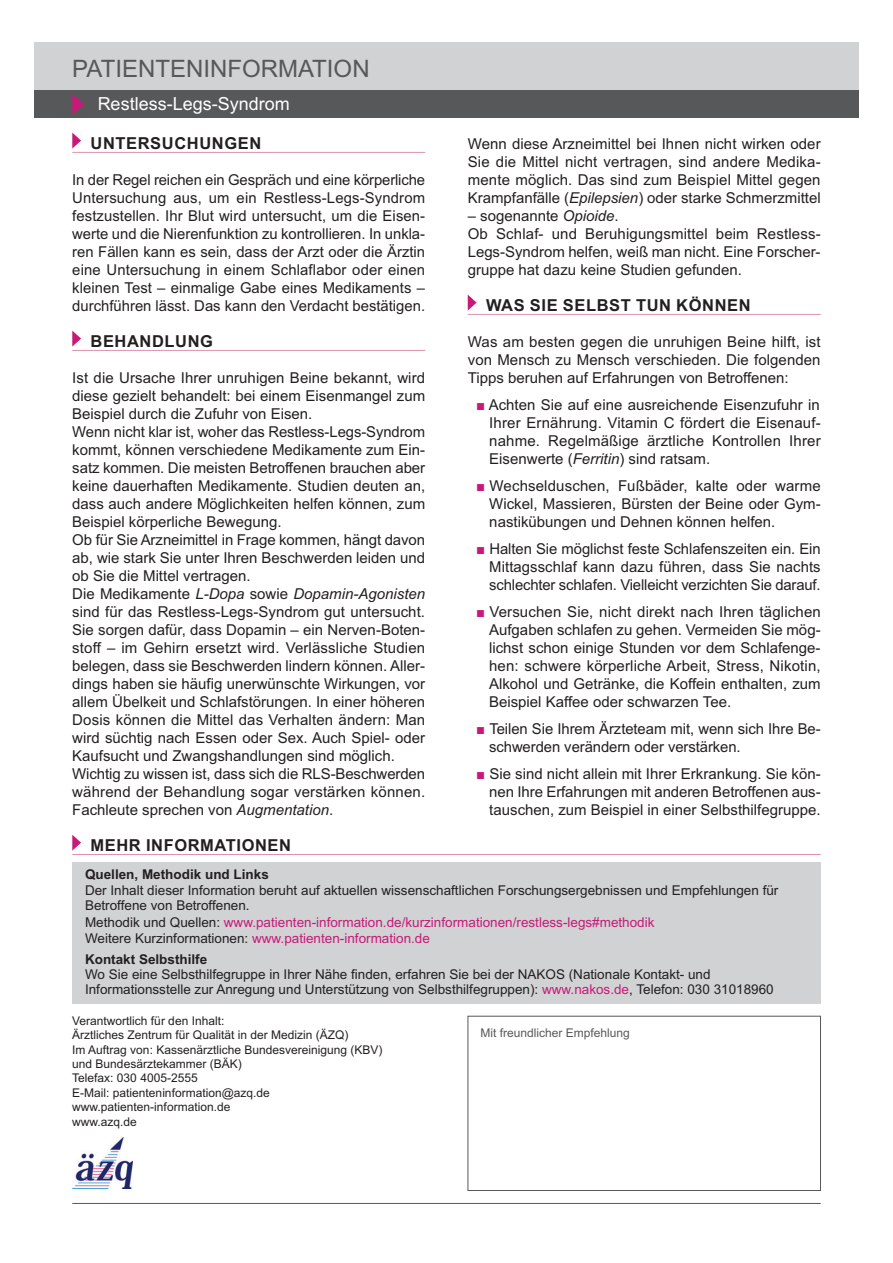
<style>
.page{position:relative;width:893px;height:1263px;background:#fff}
.page>*{position:absolute;margin:0;border:0;box-sizing:border-box;transform-origin:0 0}
.t1{font:24px "Arial";color:#57585a}
.t2{font:18px "Arial";color:#fff}
.t3{font:700 16.5px "Arial";letter-spacing:.035em;color:#231f20}
.t4{font:15px/18px "Arial";color:#231f20;text-align:justify}
.t5{font:13.5px/15px "Arial";color:#231f20}
.t6{font:13.5px/16.5px "Arial";color:#c71a78}
.t7{font:700 13.5px "Arial";color:#231f20}
.t8{font:12px/14.4px "Arial";color:#231f20}
.t9{font:12px "Arial";color:#57585a}
.s1{font-style:italic}
.s2{color:#c71a78}
.s3{color:#231f20}
</style>
<div class="page">
<div style="left:72px;top:862px;width:749px;height:141px;background:#d1d2d4"></div>
<hr style="left:72px;top:1203px;width:749px;height:1px;background:#c71a78">
<div style="left:34px;top:43px;width:825px;height:74px;background:#d1d2d4"></div>
<div style="left:34px;top:90px;width:825px;height:28px;background:#57585a"></div>
<hr style="left:72px;top:152px;width:353px;height:1px;background:#dd93b0">
<hr style="left:72px;top:350px;width:353px;height:1px;background:#dd93b0">
<svg style="left:72px;top:133px;width:9px;height:16px"></svg>
<svg style="left:72px;top:331px;width:9px;height:16px"></svg>
<hr style="left:468px;top:314px;width:353px;height:1px;background:#dd93b0">
<svg style="left:468px;top:295px;width:9px;height:16px"></svg>
<hr style="left:72px;top:854px;width:749px;height:1px;background:#dd93b0">
<svg style="left:72px;top:835px;width:9px;height:16px"></svg>
<div style="left:468px;top:1016px;width:353px;height:175px;border:1px solid #57585a"></div>
<svg style="left:72px;top:94px;width:13px;height:20px"></svg>
<img style="left:72px;top:1137px;width:60px;height:51px">
<h1 class="t1" style="left:72px;top:59px;width:299px">PATIENTENINFORMATION</h1>
<p class="t2" style="left:98px;top:97px;width:194px">Restless-Legs-Syndrom</p>
<p class="t3" style="left:91px;top:137px;width:172px">UNTERSUCHUNGEN</p>
<p class="t4" style="left:72px;top:172px;width:354px">In der Regel reichen ein Gespräch und eine körperliche Untersuchung aus, um ein Restless-Legs-Syndrom festzustellen. Ihr Blut wird untersucht, um die Eisen&shy;werte und die Nierenfunktion zu kontrollieren. In unkla&shy;ren Fällen kann es sein, dass der Arzt oder die Ärztin eine Untersuchung in einem Schlaflabor oder einen kleinen Test – einmalige Gabe eines Medikaments – durchführen lässt. Das kann den Verdacht bestätigen.</p>
<p class="t3" style="left:91px;top:335px;width:124px">BEHANDLUNG</p>
<p class="t4" style="left:72px;top:370px;width:354px;text-align:left">Ist die Ursache Ihrer unruhigen Beine bekannt, wird diese gezielt behandelt: bei einem Eisenmangel zum Beispiel durch die Zufuhr von Eisen.<br>Wenn nicht klar ist, woher das Restless-Legs-Syndrom kommt, können verschiedene Medikamente zum Ein&shy;satz kommen. Die meisten Betroffenen brauchen aber keine dauerhaften Medikamente. Studien deuten an, dass auch andere Möglichkeiten helfen können, zum Beispiel körperliche Bewegung.<br>Ob für Sie Arzneimittel in Frage kommen, hängt davon ab, wie stark Sie unter Ihren Beschwerden leiden und ob Sie die Mittel vertragen.<br>Die Medikamente <span class="s1">L-Dopa</span> sowie <span class="s1">Dopamin-Agonisten </span>sind für das Restless-Legs-Syndrom gut untersucht.<br>Sie sorgen dafür, dass Dopamin – ein Nerven-Boten&shy;stoff – im Gehirn ersetzt wird. Verlässliche Studien belegen, dass sie Beschwerden lindern können. Aller&shy;dings haben sie häufig unerwünschte Wirkungen, vor allem Übelkeit und Schlafstörungen. In einer höheren Dosis können die Mittel das Verhalten ändern: Man wird süchtig nach Essen oder Sex. Auch Spiel- oder Kaufsucht und Zwangshandlungen sind möglich.<br>Wichtig zu wissen ist, dass sich die RLS-Beschwerden während der Behandlung sogar verstärken können.<br>Fachleute sprechen von <span class="s1">Augmentation</span>.</p>
<p class="t4" style="left:468px;top:136px;width:354px">Wenn diese Arzneimittel bei Ihnen nicht wirken oder Sie die Mittel nicht vertragen, sind andere Medika&shy;mente möglich. Das sind zum Beispiel Mittel gegen Krampfanfälle (<span class="s1">Epilepsien</span>) oder starke Schmerzmittel</p>
<p class="t4" style="left:468px;top:208px;width:354px;text-align:left">– sogenannte <span class="s1">Opioide</span>.<br>Ob Schlaf- und Beruhigungsmittel beim Restless-Legs-Syndrom helfen, weiß man nicht. Eine Forscher&shy;gruppe hat dazu keine Studien gefunden.</p>
<p class="t3" style="left:486px;top:299px;width:266px">WAS SIE SELBST TUN KÖNNEN</p>
<p class="t4" style="left:468px;top:334px;width:354px">Was am besten gegen die unruhigen Beine hilft, ist von Mensch zu Mensch verschieden. Die folgenden Tipps beruhen auf Erfahrungen von Betroffenen:</p>
<p class="t4" style="left:489px;top:397px;width:333px;text-indent:-13px"><span class="s2">■</span> Achten Sie auf eine ausreichende Eisenzufuhr in Ihrer Ernährung. Vitamin C fördert die Eisenauf&shy;nahme. Regelmäßige ärztliche Kontrollen Ihrer Eisenwerte (<span class="s1">Ferritin</span>) sind ratsam.</p>
<p class="t4" style="left:489px;top:478px;width:333px;text-indent:-13px"><span class="s2">■</span> Wechselduschen, Fußbäder, kalte oder warme Wickel, Massieren, Bürsten der Beine oder Gym&shy;nastikübungen und Dehnen können helfen.</p>
<p class="t4" style="left:489px;top:541px;width:333px;text-indent:-13px"><span class="s2">■</span> Halten Sie möglichst feste Schlafenszeiten ein. Ein Mittagsschlaf kann dazu führen, dass Sie nachts schlechter schlafen. Vielleicht verzichten Sie darauf.</p>
<p class="t4" style="left:489px;top:604px;width:333px;text-indent:-13px"><span class="s2">■</span> Versuchen Sie, nicht direkt nach Ihren täglichen Aufgaben schlafen zu gehen. Vermeiden Sie mög&shy;lichst schon einige Stunden vor dem Schlafenge&shy;hen: schwere körperliche Arbeit, Stress, Nikotin, Alkohol und Getränke, die Koffein enthalten, zum Beispiel Kaffee oder schwarzen Tee.</p>
<p class="t4" style="left:489px;top:721px;width:333px;text-indent:-13px"><span class="s2">■</span> Teilen Sie Ihrem Ärzteteam mit, wenn sich Ihre Be&shy;schwerden verändern oder verstärken.</p>
<p class="t4" style="left:489px;top:766px;width:333px;text-indent:-13px"><span class="s2">■</span> Sie sind nicht allein mit Ihrer Erkrankung. Sie kön&shy;nen Ihre Erfahrungen mit anderen Betroffenen aus&shy;tauschen, zum Beispiel in einer Selbsthilfegruppe.</p>
<p class="t3" style="left:91px;top:839px;width:202px">MEHR INFORMATIONEN</p>
<p class="t7" style="left:85px;top:869px;width:185px">Quellen, Methodik und Links</p>
<p class="t5" style="left:85px;top:884px;width:695px">Der Inhalt dieser Information beruht auf aktuellen wissenschaftlichen Forschungsergebnissen und Empfehlungen für<br>Betroffene von Betroffenen.</p>
<p class="t6" style="left:85px;top:915px;width:571px"><span class="s3">Methodik und Quellen:</span> www.patienten-information.de/kurzinformationen/restless-legs#methodik<br><span class="s3">Weitere Kurzinformationen:</span> www.patienten-information.de</p>
<p class="t7" style="left:85px;top:954px;width:124px">Kontakt Selbsthilfe</p>
<p class="t5" style="left:85px;top:968px;width:690px">Wo Sie eine Selbsthilfegruppe in Ihrer Nähe finden, erfahren Sie bei der NAKOS (Nationale Kontakt- und<br>Informationsstelle zur Anregung und Unterstützung von Selbsthilfegruppen): <span class="s2">www.nakos.de</span>, Telefon: 030 31018960</p>
<p class="t8" style="left:72px;top:1014px;width:312px">Verantwortlich für den Inhalt:<br>Ärztliches Zentrum für Qualität in der Medizin (ÄZQ)<br>Im Auftrag von: Kassenärztliche Bundesvereinigung (KBV) und Bundesärztekammer (BÄK)<br>Telefax: 030 4005-2555<br>E-Mail: patienteninformation@azq.de www.patienten-information.de<br>www.azq.de</p>
<p class="t9" style="left:480px;top:1028px;width:151px">Mit freundlicher Empfehlung</p>
</div>
